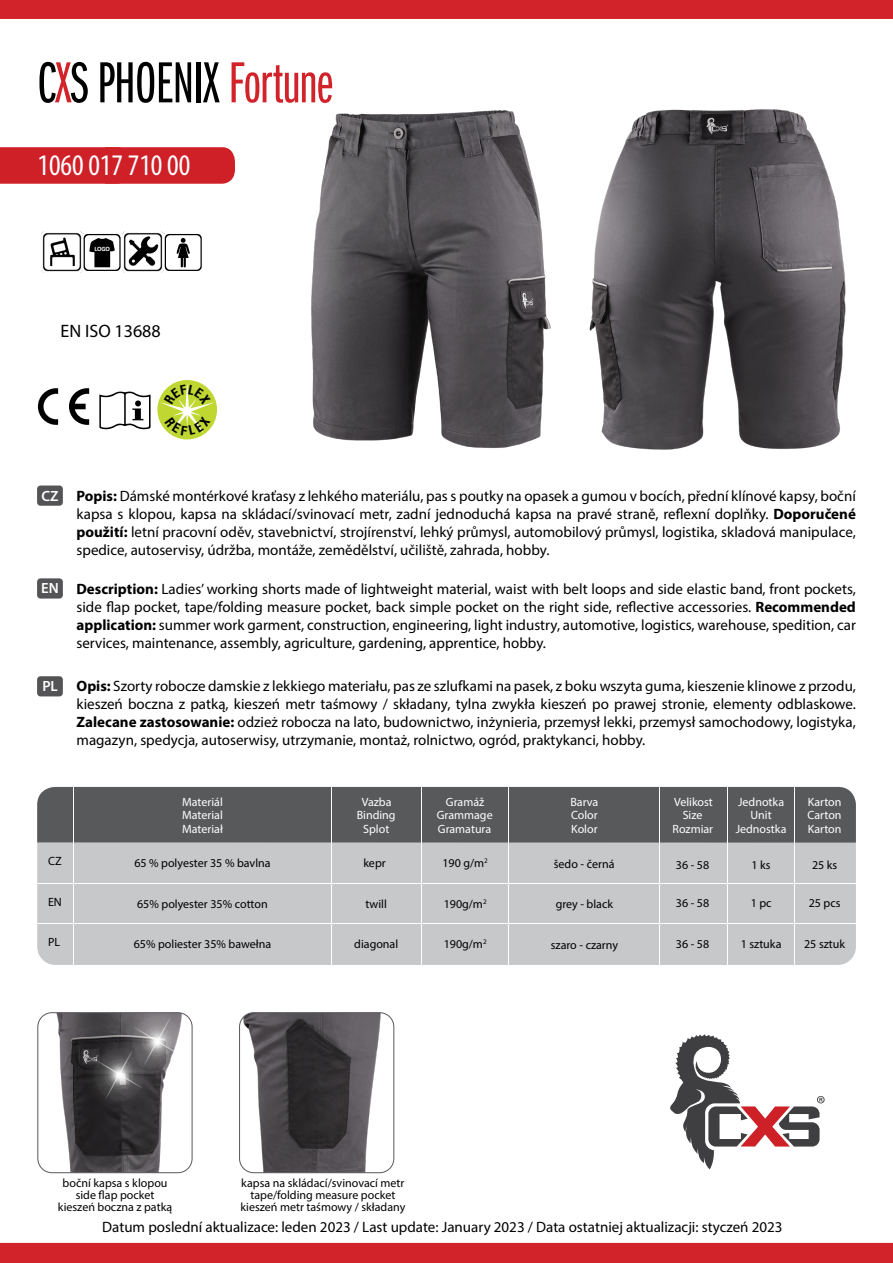
<style>
.page{position:relative;width:893px;height:1263px;background:#fff}
.page>*{position:absolute;margin:0;border:0;box-sizing:border-box;transform-origin:0 0}
.t1{font:60px "Franklin Got Itc DOT Boo Ext Com";letter-spacing:-.01em;color:#000}
.t2{font:condensed 30px "Myriad Pro";color:#fff}
.t3{font:18px "Myriad Pro";color:#000}
.t4{font:15px/18px "Myriad Pro";color:#000;text-align:justify}
.t5{font:600 14.85px "Myriad Pro";color:#fff}
.t6{font:12px/12px "Myriad Pro";color:#000;text-align:center}
.t7{font:12px "Myriad Pro";color:#fff}
.t8{font:700 6.6px "Calibri";color:#fff}
.s1{color:#d2232a}
.s2{font-weight:700}
</style>
<div class="page">
<div style="left:0;top:147px;width:235px;height:37px;background:#cf2027"></div>
<img style="left:589px;top:109px;width:257px;height:341px">
<img style="left:311px;top:110px;width:240px;height:338px">
<svg style="left:163px;top:233px;width:39px;height:38px"></svg>
<svg style="left:82px;top:233px;width:39px;height:38px"></svg>
<img style="left:122px;top:232px;width:41px;height:41px">
<img style="left:41px;top:232px;width:41px;height:41px">
<svg style="left:99px;top:391px;width:52px;height:39px"></svg>
<svg style="left:38px;top:388px;width:20px;height:37px"></svg>
<svg style="left:69px;top:388px;width:20px;height:37px"></svg>
<div style="left:157px;top:380px;width:60px;height:59px;background:#bfd730;border-radius:50%"></div>
<svg style="left:670px;top:1034px;width:155px;height:135px"></svg>
<div style="left:37px;top:485px;width:26px;height:21px;background:#545456;border-radius:3px"></div>
<div style="left:37px;top:578px;width:26px;height:21px;background:#545456;border-radius:3px"></div>
<div style="left:37px;top:676px;width:26px;height:20px;background:#545456;border-radius:3px"></div>
<div style="left:0;top:0;width:893px;height:19px;background:#d2232a"></div>
<div style="left:0;top:1243px;width:893px;height:20px;background:#d2232a"></div>
<img style="left:243px;top:1013px;width:148px;height:160px">
<div style="left:239px;top:1012px;width:155px;height:161px;border:1px solid #58595b;border-radius:14px"></div>
<img style="left:39px;top:1014px;width:152px;height:159px">
<div style="left:37px;top:1012px;width:156px;height:161px;border:1px solid #58595b;border-radius:14px"></div>
<img style="left:86px;top:1040px;width:68px;height:71px">
<img style="left:123px;top:1012px;width:68px;height:65px">
<div style="left:37px;top:787px;width:819px;height:178px;background:#c7c8ca;border-radius:18px"></div>
<div style="left:37px;top:787px;width:819px;height:55px;background:#58595b"></div>
<hr style="left:37px;top:923px;width:819px;height:1px;background:#fff">
<hr style="left:37px;top:883px;width:819px;height:1px;background:#fff">
<hr style="left:73px;top:787px;width:1px;height:178px;background:#fff">
<hr style="left:794px;top:787px;width:1px;height:178px;background:#fff">
<hr style="left:727px;top:787px;width:1px;height:178px;background:#fff">
<hr style="left:660px;top:787px;width:1px;height:178px;background:#fff">
<hr style="left:508px;top:787px;width:1px;height:178px;background:#fff">
<hr style="left:421px;top:787px;width:1px;height:178px;background:#fff">
<hr style="left:332px;top:787px;width:1px;height:178px;background:#fff">
<svg style="left:161px;top:383px;width:53px;height:53px"></svg>
<h1 class="t1" style="left:37px;top:51px;width:297px">C<span class="s1">X</span>S PHOENIX <span class="s1">Fortune</span></h1>
<h2 class="t2" style="left:38px;top:147px;width:154px">1060 017 710 00</h2>
<p class="t8" style="left:95px;top:245px;width:17px">LOGO</p>
<p class="t3" style="left:61px;top:320px;width:102px">EN ISO 13688</p>
<p class="t5" style="left:42px;top:486px;width:19px">CZ</p>
<p class="t5" style="left:41px;top:579px;width:19px">EN</p>
<p class="t5" style="left:42px;top:677px;width:17px">PL</p>
<p class="t4" style="left:77px;top:486px;width:781px"><span class="s2">Popis:</span> Dámské montérkové kraťasy z lehkého materiálu, pas s poutky na opasek a gumou v bocích, přední klínové kapsy, boční kapsa s klopou, kapsa na skládací/svinovací metr, zadní jednoduchá kapsa na pravé straně, reflexní doplňky. <span class="s2">Doporučené použití:</span> letní pracovní oděv, stavebnictví, strojírenství, lehký průmysl, automobilový průmysl, logistika, skladová manipulace, spedice, autoservisy, údržba, montáže, zemědělství, učiliště, zahrada, hobby.</p>
<p class="t4" style="left:77px;top:579px;width:781px"><span class="s2">Description:</span> Ladies’ working shorts made of lightweight material, waist with belt loops and side elastic band, front pockets, side flap pocket, tape/folding measure pocket, back simple pocket on the right side, reflective accessories. <span class="s2">Recommended application:</span> summer work garment, construction, engineering, light industry, automotive, logistics, warehouse, spedition, car services, maintenance, assembly, agriculture, gardening, apprentice, hobby.</p>
<p class="t4" style="left:77px;top:677px;width:781px"><span class="s2">Opis:</span> Szorty robocze damskie z lekkiego materiału, pas ze szlufkami na pasek, z boku wszyta guma, kieszenie klinowe z przodu, kieszeń boczna z patką, kieszeń metr taśmowy / składany, tylna zwykła kieszeń po prawej stronie, elementy odblaskowe.<br><span class="s2">Zalecane zastosowanie:</span> odzież robocza na lato, budownictwo, inżynieria, przemysł lekki, przemysł samochodowy, logistyka, magazyn, spedycja, autoserwisy, utrzymanie, montaż, rolnictwo, ogród, praktykanci, hobby.</p>
<p class="t6" style="left:48px;top:855px;width:15px">CZ</p>
<p class="t6" style="left:48px;top:896px;width:15px">EN</p>
<p class="t6" style="left:48px;top:936px;width:14px">PL</p>
<p class="t7" style="left:182px;top:794px;width:42px">Materiál</p>
<p class="t7" style="left:182px;top:808px;width:42px">Material</p>
<p class="t7" style="left:182px;top:822px;width:42px">Materiał</p>
<p class="t6" style="left:134px;top:857px;width:138px">65 % polyester 35 % bavlna</p>
<p class="t6" style="left:137px;top:898px;width:132px">65% polyester 35% cotton</p>
<p class="t6" style="left:134px;top:938px;width:139px">65% poliester 35% bawełna</p>
<p class="t7" style="left:362px;top:794px;width:31px">Vazba</p>
<p class="t7" style="left:363px;top:821px;width:28px">Splot</p>
<p class="t7" style="left:357px;top:808px;width:40px">Binding</p>
<p class="t7" style="left:446px;top:794px;width:40px">Gramáž</p>
<p class="t7" style="left:438px;top:821px;width:55px">Gramatura</p>
<p class="t7" style="left:437px;top:808px;width:57px">Grammage</p>
<p class="t7" style="left:570px;top:794px;width:30px">Barva</p>
<p class="t7" style="left:571px;top:821px;width:28px">Kolor</p>
<p class="t7" style="left:571px;top:808px;width:28px">Color</p>
<p class="t7" style="left:674px;top:794px;width:40px">Velikost</p>
<p class="t7" style="left:673px;top:821px;width:42px">Rozmiar</p>
<p class="t7" style="left:683px;top:808px;width:21px">Size</p>
<p class="t7" style="left:738px;top:794px;width:48px">Jednotka</p>
<p class="t7" style="left:736px;top:821px;width:52px">Jednostka</p>
<p class="t7" style="left:750px;top:808px;width:23px">Unit</p>
<p class="t7" style="left:808px;top:794px;width:35px">Karton</p>
<p class="t7" style="left:808px;top:821px;width:35px">Karton</p>
<p class="t7" style="left:808px;top:808px;width:36px">Carton</p>
<p class="t6" style="left:363px;top:857px;width:24px">kepr</p>
<p class="t6" style="left:366px;top:898px;width:23px">twill</p>
<p class="t6" style="left:354px;top:938px;width:45px">diagonal</p>
<p class="t6" style="left:442px;top:857px;width:47px">190 g/m<sup>2</sup></p>
<p class="t6" style="left:444px;top:898px;width:44px">190g/m<sup>2</sup></p>
<p class="t6" style="left:444px;top:938px;width:44px">190g/m<sup>2</sup></p>
<p class="t6" style="left:554px;top:857px;width:62px">šedo - černá</p>
<p class="t6" style="left:676px;top:859px;width:35px">36 - 58</p>
<p class="t6" style="left:752px;top:859px;width:21px">1 ks</p>
<p class="t6" style="left:812px;top:859px;width:27px">25 ks</p>
<p class="t6" style="left:556px;top:898px;width:59px">grey - black</p>
<p class="t6" style="left:676px;top:897px;width:35px">36 - 58</p>
<p class="t6" style="left:751px;top:897px;width:22px">1 pc</p>
<p class="t6" style="left:809px;top:897px;width:33px">25 pcs</p>
<p class="t6" style="left:551px;top:939px;width:69px">szaro - czarny</p>
<p class="t6" style="left:676px;top:938px;width:35px">36 - 58</p>
<p class="t6" style="left:741px;top:938px;width:42px">1 sztuka</p>
<p class="t6" style="left:804px;top:938px;width:42px">25 sztuk</p>
<p class="t6" style="left:58px;top:1177px;width:116px">boční kapsa s klopou side flap pocket kieszeń boczna z patką</p>
<p class="t6" style="left:240px;top:1177px;width:166px">kapsa na skládací/svinovací metr tape/folding measure pocket kieszeń metr taśmowy / składany</p>
<p class="t4" style="left:102px;top:1218px;width:682px">Datum poslední aktualizace: leden 2023 / Last update: January 2023 / Data ostatniej aktualizacji: styczeń 2023</p>
</div>
